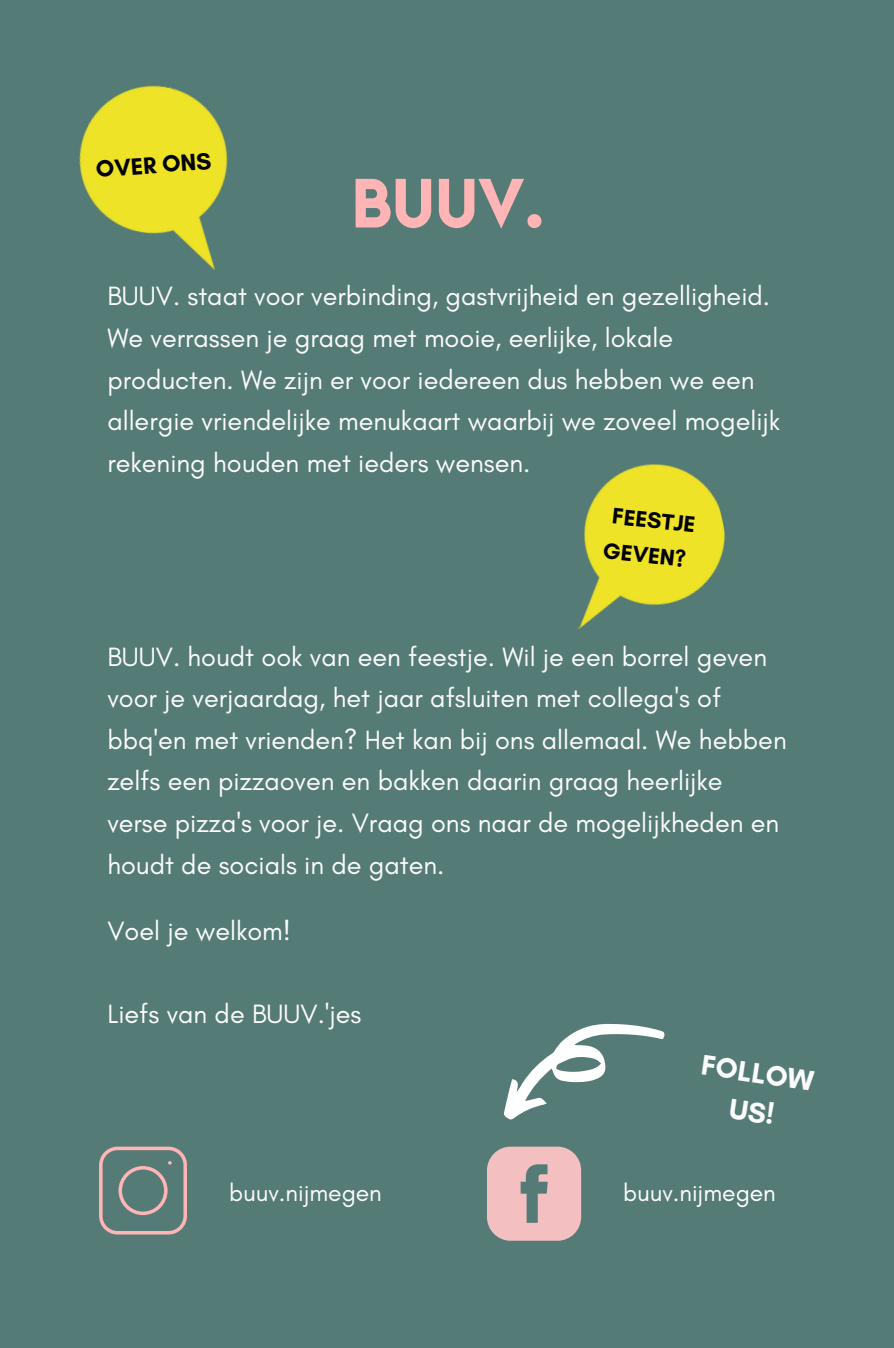
<style>
.page{position:relative;width:894px;height:1348px;background:#fff}
.page>*{position:absolute;margin:0;border:0;box-sizing:border-box;transform-origin:0 0}
.t1{font:800 60px "Arca Majora 3";color:#ffb5b5}
.t2{font:700 28.8px/39.5px "Glacial Indifference";color:#fcfcfc;text-align:center}
.t3{font:27px/41.7px "Glacial Indifference";color:#fcfcfc}
.t4{font:24.6px "Glacial Indifference";color:#fcfcfc}
.t5{font:24.6px "Glacial Indifference";color:#fff}
.t6{font:700 24px "Glacial Indifference";color:#000}
.t7{font:700 22.8px/35.4px "Glacial Indifference";color:#000}
</style>
<div class="page">
<div style="left:0;top:0;width:893px;height:1348px;background:#557b76"></div>
<img style="left:79px;top:85px;width:149px;height:185px">
<svg style="left:99px;top:1146px;width:88px;height:88px"></svg>
<svg style="left:487px;top:1146px;width:94px;height:95px;background:#d9b3b3"></svg>
<svg style="left:503px;top:1023px;width:162px;height:97px"></svg>
<img style="left:578px;top:464px;width:147px;height:165px">
<h3 class="t6" style="left:95px;top:154px;width:117px;rotate:-4deg">OVER ONS</h3>
<h3 class="t1" style="left:351px;top:173px;width:195px">BUUV.</h3>
<p class="t3" style="left:107px;top:275px;width:674px">BUUV. staat voor verbinding, gastvrijheid en gezelligheid.<br>We verrassen je graag met mooie, eerlijke, lokale producten. We zijn er voor iedereen dus hebben we een allergie vriendelijke menukaart waarbij we zoveel mogelijk rekening houden met ieders wensen.</p>
<p class="t7" style="left:608px;top:497px;width:90px;rotate:6deg">FEESTJE<br>GEVEN?</p>
<h4 class="t3" style="left:107px;top:635px;width:680px">BUUV. houdt ook van een feestje. Wil je een borrel geven voor je verjaardag, het jaar afsluiten met collega's of bbq'en met vrienden? Het kan bij ons allemaal. We hebben zelfs een pizzaoven en bakken daarin graag heerlijke verse pizza's voor je. Vraag ons naar de mogelijkheden en houdt de socials in de gaten.</h4>
<h1 class="t3" style="left:107px;top:910px;width:185px">Voel je welkom!</h1>
<h3 class="t3" style="left:107px;top:993px;width:255px">Liefs van de BUUV.'jes</h3>
<p class="t2" style="left:704px;top:1045px;width:115px;rotate:8deg">FOLLOW<br>US!</p>
<p class="t4" style="left:229px;top:1178px;width:154px">buuv.nijmegen</p>
<h4 class="t5" style="left:623px;top:1178px;width:154px">buuv.nijmegen</h4>
</div>
